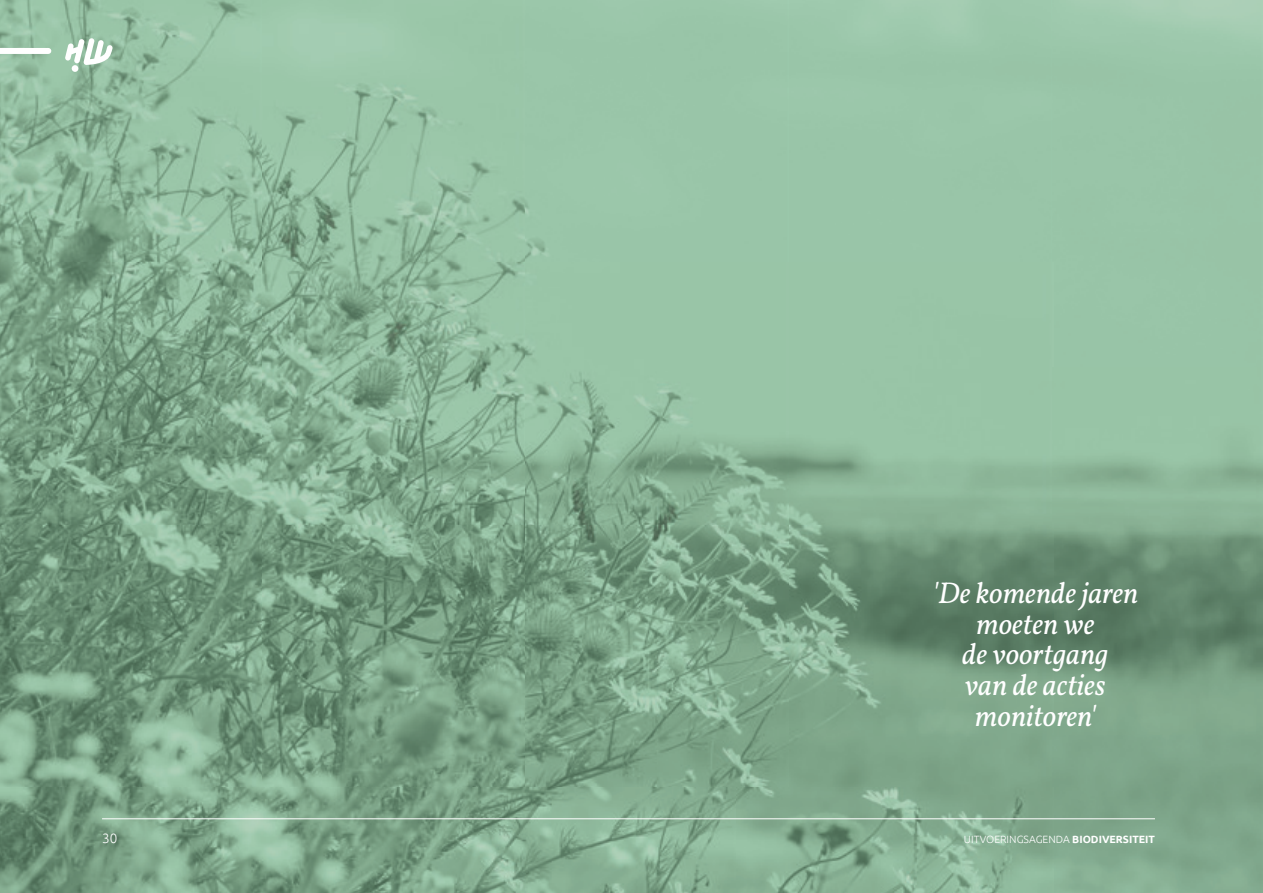
<style>
.page{position:relative;width:1263px;height:893px;background:#fff}
.page>*{position:absolute;margin:0;border:0;box-sizing:border-box;transform-origin:0 0}
.t1{font:italic 30px/30.8px "Vollkorn";color:#fff;text-align:center}
.t2{font:300 13.5px "Ubuntu";color:#fff}
.t3{font:300 10.5px "Ubuntu";color:#fff}
.s1{font-weight:700}
</style>
<div class="page">
<img style="left:0;top:0;width:1263px;height:893px">
<div style="left:0;top:48px;width:48px;height:6px;background:#fff"></div>
<div style="left:72px;top:65px;width:6px;height:7px;background:#fff;border-radius:50%"></div>
<svg style="left:65px;top:38px;width:48px;height:27px"></svg>
<hr style="left:102px;top:818px;width:1053px;height:1px;background:#fff">
<p class="t1" style="left:932px;top:580px;width:208px">'De komende jaren moeten we<br>de voortgang<br>van de acties monitoren'</p>
<p class="t2" style="left:102px;top:832px;width:17px">30</p>
<p class="t3" style="left:964px;top:834px;width:192px">UITVOERINGSAGENDA <span class="s1">BIODIVERSITEIT</span></p>
</div>
